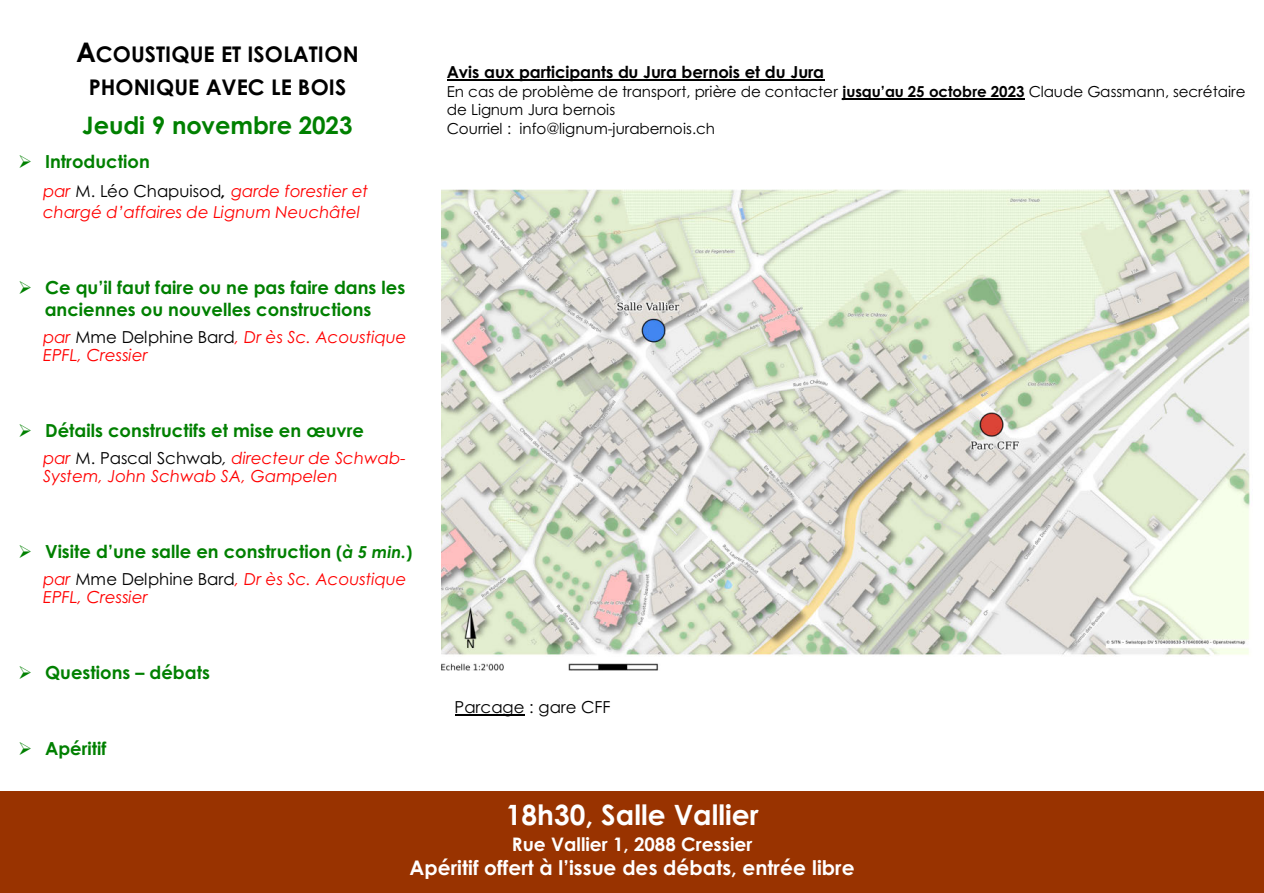
<style>
.page{position:relative;width:1264px;height:893px;background:#fff}
.page>*{position:absolute;margin:0;border:0;box-sizing:border-box;transform-origin:0 0}
.t1{font:700 28.05px "Century Gothic";color:#fff}
.t2{font:700 24.15px "Century Gothic";letter-spacing:-.005em;color:#008000}
.t3{font:700 21.6px/33.2px "Century Gothic";color:#000;text-align:center}
.t4{font:700 20.1px "Century Gothic";color:#fff}
.t5{font:700 18.6px "Century Gothic";color:#fff}
.t6{font:700 18px/21.9px "Century Gothic";color:#008000;text-align:center}
.t7{font:italic 16.5px/18px "Century Gothic";color:#f00}
.t8{font:700 16.5px "Century Gothic";color:#000}
.t9{font:16.5px "Century Gothic";letter-spacing:-.005em;color:#000}
.t10{font:15.15px/18.6px "Century Gothic";letter-spacing:-.005em;color:#000}
.s1{font-size:27px}
.s2{font-style:normal;color:#000}
.s3{font-weight:700;color:#000}
.s4{color:#000}
.s5{font-size:16.5px}
.s6{font-style:italic;font-size:16.5px}
.s7{font-weight:700}
</style>
<div class="page">
<hr style="left:446px;top:79px;width:378px;height:2px;background:#000">
<hr style="left:842px;top:98px;width:182px;height:2px;background:#000">
<hr style="left:454px;top:714px;width:70px;height:1px;background:#000">
<div style="left:0;top:790px;width:1263px;height:102px;background:#930"></div>
<img style="left:442px;top:189px;width:808px;height:481px">
<p class="t3" style="left:76px;top:40px;width:284px"><span class="s1">A</span>COUSTIQUE ET ISOLATION<br>PHONIQUE AVEC LE BOIS</p>
<p class="t2" style="left:82px;top:116px;width:272px">Jeudi 9 novembre 2023</p>
<p class="t6" style="left:18px;top:152px;width:133px">➢ Introduction</p>
<p class="t7" style="left:43px;top:182px;width:326px;line-height:20.5px">par <span class="s2">M. Léo Chapuisod</span><span class="s3">,</span> garde forestier et chargé d’affaires de Lignum Neuchâtel</p>
<p class="t6" style="left:18px;top:278px;width:389px">➢ Ce qu’il faut faire ou ne pas faire dans les anciennes ou nouvelles constructions</p>
<p class="t7" style="left:43px;top:329px;width:365px">par <span class="s2">Mme Delphine Bard</span>, Dr ès Sc. Acoustique<br>EPFL, Cressier</p>
<p class="t6" style="left:18px;top:421px;width:347px">➢ Détails constructifs et mise en œuvre</p>
<p class="t7" style="left:43px;top:450px;width:364px">par <span class="s2">M. Pascal Schwab</span><span class="s4">,</span> directeur de Schwab-<br>System, John Schwab SA, Gampelen</p>
<p class="t6" style="left:18px;top:542px;width:396px">➢ Visite d’une salle en construction <span class="s5">(</span><span class="s6">à 5 min.</span><span class="s5">)</span></p>
<p class="t7" style="left:43px;top:571px;width:365px">par <span class="s2">Mme Delphine Bard</span>, Dr ès Sc. Acoustique<br>EPFL, Cressier</p>
<p class="t6" style="left:18px;top:663px;width:193px">➢ Questions – débats</p>
<p class="t6" style="left:18px;top:739px;width:90px">➢ Apéritif</p>
<p class="t8" style="left:446px;top:66px;width:379px">Avis aux participants du Jura bernois et du Jura</p>
<p class="t10" style="left:446px;top:83px;width:800px">En cas de problème de transport, prière de contacter <span class="s7">jusqu’au 25 octobre 2023</span> Claude Gassmann, secrétaire de Lignum Jura bernois<br>Courriel : info@lignum-jurabernois.ch</p>
<p class="t9" style="left:454px;top:701px;width:157px">Parcage : gare CFF</p>
<p class="t1" style="left:506px;top:804px;width:254px">18h30, Salle Vallier</p>
<p class="t5" style="left:512px;top:836px;width:242px">Rue Vallier 1, 2088 Cressier</p>
<p class="t4" style="left:409px;top:859px;width:446px">Apéritif offert à l’issue des débats, entrée libre</p>
</div>
